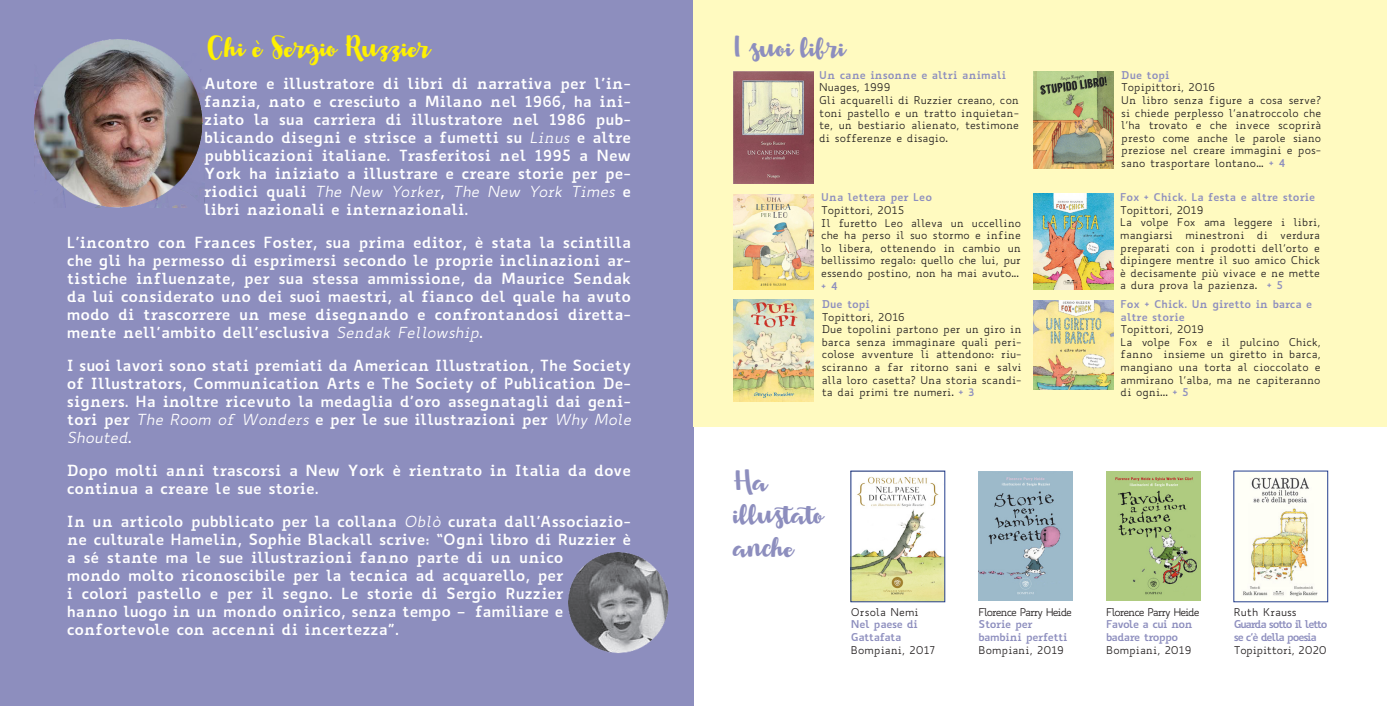
<style>
.page{position:relative;width:1387px;height:706px;background:#fff}
.page>*{position:absolute;margin:0;border:0;box-sizing:border-box;transform-origin:0 0}
.t1{font:33px "Dreams Liem";letter-spacing:.015em;color:#8d8ebe}
.t2{font:33px "Dreams Liem";letter-spacing:.005em;color:#fff101}
.Normal__Web{font:700 15px/18px "Biancoenero";color:#fff;text-align:justify}
.t3{font:10.5px/12.6px "Biancoenero";color:#231f20;text-align:justify}
.t4{font:700 10.5px/12.6px "Biancoenero";color:#8d8ebe}
.t5{font:700 10.5px/12.6px "Biancoenero";letter-spacing:-.03em;color:#8d8ebe}
.t6{font:10.5px "Biancoenero";letter-spacing:-.1em;color:#231f20}
.t7{font:700 10.5px/12.6px "Biancoenero";letter-spacing:-.11em;color:#8d8ebe}
.t8{font:700 10.5px/12.6px "Biancoenero";letter-spacing:-.065em;color:#8d8ebe}
.t9{font:10.5px "Biancoenero";letter-spacing:-.02em;color:#231f20}
.s1{font-weight:400;font-style:italic}
.s2{font-weight:700;color:#8d8ebe}
.s3{font-weight:400;color:#231f20}
</style>
<div class="page">
<div style="left:0;top:0;width:693px;height:706px;background:#8d8ebe"></div>
<div style="left:693px;top:0;width:693px;height:426px;background:#fffac0"></div>
<img style="left:34px;top:39px;width:170px;height:168px">
<img style="left:1033px;top:300px;width:80px;height:89px">
<img style="left:1033px;top:193px;width:80px;height:96px">
<img style="left:568px;top:553px;width:101px;height:100px">
<img style="left:733px;top:299px;width:80px;height:102px">
<img style="left:733px;top:72px;width:80px;height:112px">
<img style="left:1033px;top:72px;width:80px;height:96px">
<img style="left:733px;top:194px;width:80px;height:95px">
<img style="left:852px;top:476px;width:90px;height:124px">
<img style="left:978px;top:471px;width:94px;height:129px">
<img style="left:1106px;top:471px;width:93px;height:129px">
<img style="left:1241px;top:477px;width:77px;height:120px">
<p class="t2" style="left:206px;top:26px;width:230px">Chi è Sergio Ruzzier</p>
<p class="t1" style="left:733px;top:26px;width:114px">I suoi libri</p>
<p class="Normal__Web" style="left:204px;top:72px;width:428px">Autore e illustratore di libri di narrativa per l’in&shy;fanzia, nato e cresciuto a Milano nel 1966, ha ini&shy;ziato la sua carriera di illustratore nel 1986 pub&shy;blicando disegni e strisce a fumetti su <span class="s1">Linus</span> e altre pubblicazioni italiane. Trasferitosi nel 1995 a New York ha iniziato a illustrare e creare storie per pe&shy;riodici quali <span class="s1">The New Yorker</span>, <span class="s1">The New York Times</span> e libri nazionali e internazionali.</p>
<p class="Normal__Web" style="left:67px;top:231px;width:566px">L’incontro con Frances Foster, sua prima editor, è stata la scintilla che gli ha permesso di esprimersi secondo le proprie inclinazioni ar&shy;tistiche influenzate, per sua stessa ammissione, da Maurice Sendak da lui considerato uno dei suoi maestri, al fianco del quale ha avuto modo di trascorrere un mese disegnando e confrontandosi diretta&shy;mente nell’ambito dell’esclusiva <span class="s1">Sendak Fellowship</span>.</p>
<p class="Normal__Web" style="left:67px;top:354px;width:566px">I suoi lavori sono stati premiati da American Illustration, The Society of Illustrators, Communication Arts e The Society of Publication De&shy;signers. Ha inoltre ricevuto la medaglia d’oro assegnatagli dai geni&shy;tori per <span class="s1">The Room of Wonders</span> e per le sue illustrazioni per <span class="s1">Why Mole Shouted</span>.</p>
<p class="Normal__Web" style="left:67px;top:459px;width:565px">Dopo molti anni trascorsi a New York è rientrato in Italia da dove continua a creare le sue storie.</p>
<p class="Normal__Web" style="left:67px;top:510px;width:566px;text-align:left">In un articolo pubblicato per la collana <span class="s1">Oblò</span> curata dall’Associazio&shy;ne culturale Hamelin, Sophie Blackall scrive: “Ogni libro di Ruzzier è a sé stante ma le sue illustrazioni fanno parte di un unico<br>mondo molto riconoscibile per la tecnica ad acquarello, per<br>i colori pastello e per il segno. Le storie di Sergio Ruzzier<br>hanno luogo in un mondo onirico, senza tempo – familiare e confortevole con accenni di incertezza”.</p>
<p class="t4" style="left:819px;top:67px;width:188px">Un cane insonne e altri animali</p>
<p class="t3" style="left:819px;top:81px;width:73px">Nuages, 1999</p>
<p class="t3" style="left:819px;top:94px;width:201px">Gli acquarelli di Ruzzier creano, con toni pastello e un tratto inquietan&shy;te, un bestiario alienato, testimone di sofferenze e disagio.</p>
<p class="t4" style="left:821px;top:190px;width:112px">Una lettera per Leo</p>
<p class="t3" style="left:821px;top:204px;width:85px">Topittori, 2015</p>
<p class="t3" style="left:821px;top:216px;width:201px">Il furetto Leo alleva un uccellino che ha perso il suo stormo e infine lo libera, ottenendo in cambio un bellissimo regalo: quello che lui, pur essendo postino, non ha mai avuto...</p>
<p class="t5" style="left:821px;top:278px;width:18px">+ 4</p>
<p class="t5" style="left:821px;top:296px;width:50px">Due topi</p>
<p class="t3" style="left:821px;top:310px;width:84px">Topittori, 2016</p>
<p class="t3" style="left:821px;top:323px;width:201px">Due topolini partono per un giro in barca senza immaginare quali peri&shy;colose avventure li attendono: riu&shy;sciranno a far ritorno sani e salvi alla loro casetta? Una storia scandi&shy;ta dai primi tre numeri. <span class="s2">+ 3</span></p>
<p class="t1" style="left:733px;top:459px;width:35px">Ha</p>
<p class="t1" style="left:733px;top:492px;width:91px">illustato</p>
<p class="t1" style="left:733px;top:525px;width:61px">anche</p>
<p class="t3" style="left:850px;top:605px;width:69px">Orsola Nemi</p>
<p class="t5" style="left:850px;top:617px;width:68px">Nel paese di<br>Gattafata</p>
<p class="t3" style="left:850px;top:643px;width:86px">Bompiani, 2017</p>
<p class="t6" style="left:978px;top:605px;width:95px">Florence Parry Heide</p>
<p class="t5" style="left:978px;top:617px;width:56px">Storie per</p>
<p class="t5" style="left:978px;top:629px;width:90px">bambini perfetti</p>
<p class="t3" style="left:978px;top:643px;width:87px">Bompiani, 2019</p>
<p class="t5" style="left:1121px;top:67px;width:50px">Due topi</p>
<p class="t3" style="left:1121px;top:81px;width:95px">Topipittori, 2016</p>
<p class="t3" style="left:1121px;top:94px;width:201px">Un libro senza figure a cosa serve? si chiede perplesso l’anatroccolo che l’ha trovato e che invece scoprirà presto come anche le parole siano preziose nel creare immagini e pos&shy;sano trasportare lontano… <span class="s2">+ 4</span></p>
<p class="t4" style="left:1120px;top:190px;width:196px">Fox + Chick. La festa e altre storie<br><span class="s3">Topittori, 2019</span></p>
<p class="t3" style="left:1120px;top:216px;width:201px">La volpe Fox ama leggere i libri, mangiarsi minestroni di verdura preparati con i prodotti dell’orto e dipingere mentre il suo amico Chick è decisamente più vivace e ne mette a dura prova la pazienza. <span class="s2">+ 5</span></p>
<p class="t4" style="left:1120px;top:296px;width:193px">Fox + Chick. Un giretto in barca e altre storie</p>
<p class="t3" style="left:1120px;top:323px;width:85px">Topittori, 2019</p>
<p class="t3" style="left:1120px;top:335px;width:201px">La volpe Fox e il pulcino Chick, fanno insieme un giretto in barca, mangiano una torta al cioccolato e ammirano l’alba, ma ne capiteranno di ogni... <span class="s2">+ 5</span></p>
<p class="t6" style="left:1106px;top:605px;width:95px">Florence Parry Heide</p>
<p class="t8" style="left:1106px;top:617px;width:88px">Favole a cui non badare troppo</p>
<p class="t3" style="left:1106px;top:643px;width:87px">Bompiani, 2019</p>
<p class="t3" style="left:1233px;top:605px;width:64px">Ruth Krauss</p>
<p class="t7" style="left:1233px;top:617px;width:95px">Guarda sotto il letto se c’è della poesia</p>
<p class="t9" style="left:1233px;top:643px;width:95px">Topipittori, 2020</p>
</div>
